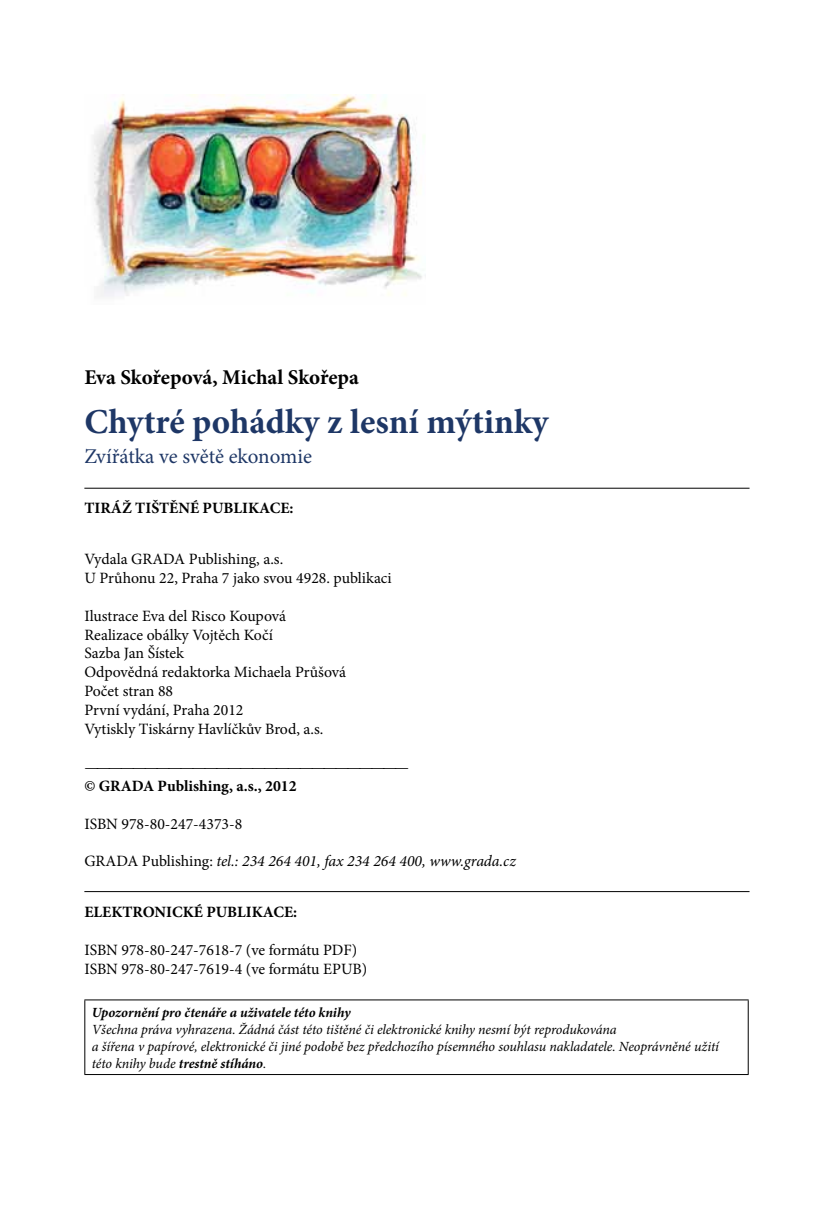
<style>
.page{position:relative;width:824px;height:1206px;background:#fff}
.page>*{position:absolute;margin:0;border:0;box-sizing:border-box;transform-origin:0 0}
.t1{font:700 35px "Minion Pro";color:#1e3766}
.t2{font:700 21px "Minion Pro";color:#000}
.t3{font:21px "Minion Pro";letter-spacing:-.005em;color:#1e3766}
.t4{font:15.75px/18.9px "Minion Pro";color:#000}
.t5{font:700 15.75px "Minion Pro";color:#000}
.t6{font:italic 15.75px "Minion Pro";color:#000}
.t7{font:italic 14px/16.8px "Minion Pro";letter-spacing:-.005em;color:#000}
.t8{font:italic 700 14px "Minion Pro";letter-spacing:-.005em;color:#000}
.s1{font-style:normal}
.s2{font-weight:700}
</style>
<div class="page">
<hr style="left:84px;top:488px;width:665px;height:1px;background:#000">
<hr style="left:84px;top:891px;width:665px;height:1px;background:#000">
<hr style="left:84px;top:999px;width:664px;height:1px;background:#000">
<hr style="left:84px;top:1000px;width:1px;height:74px;background:#000">
<hr style="left:747px;top:1000px;width:1px;height:74px;background:#000">
<hr style="left:84px;top:1074px;width:664px;height:1px;background:#000">
<img style="left:93px;top:94px;width:333px;height:203px">
<h2 class="t2" style="left:84px;top:362px;width:276px">Eva Skořepová, Michal Skořepa</h2>
<h1 class="t1" style="left:84px;top:397px;width:465px">Chytré pohádky z lesní mýtinky</h1>
<h2 class="t3" style="left:84px;top:442px;width:229px">Zvířátka ve světě ekonomie</h2>
<p class="t5" style="left:84px;top:497px;width:211px">TIRÁŽ TIŠTĚNÉ PUBLIKACE:</p>
<p class="t4" style="left:84px;top:549px;width:309px">Vydala GRADA Publishing, a.s.<br>U Průhonu 22, Praha 7 jako svou 4928. publikaci</p>
<p class="t4" style="left:84px;top:606px;width:263px">Ilustrace Eva del Risco Koupová<br>Realizace obálky Vojtěch Kočí<br>Sazba Jan Šístek<br>Odpovědná redaktorka Michaela Průšová<br>Počet stran 88<br>První vydání, Praha 2012<br>Vytiskly Tiskárny Havlíčkův Brod, a.s.</p>
<p class="t4" style="left:84px;top:757px;width:326px">———————————————————————————</p>
<p class="t5" style="left:84px;top:774px;width:214px">© GRADA Publishing, a.s., 2012</p>
<p class="t4" style="left:84px;top:814px;width:159px">ISBN 978-80-247-4373-8</p>
<p class="t6" style="left:84px;top:850px;width:433px"><span class="s1">GRADA Publishing:</span> tel.: 234 264 401, fax 234 264 400, www.grada.cz</p>
<p class="t5" style="left:84px;top:900px;width:214px">ELEKTRONICKÉ PUBLIKACE:</p>
<p class="t4" style="left:84px;top:940px;width:284px">ISBN 978-80-247-7618-7 (ve formátu PDF)<br>ISBN 978-80-247-7619-4 (ve formátu EPUB)</p>
<p class="t8" style="left:92px;top:1002px;width:260px">Upozornění pro čtenáře a uživatele této knihy</p>
<p class="t7" style="left:92px;top:1021px;width:628px">Všechna práva vyhrazena. Žádná část této tištěné či elektronické knihy nesmí být reprodukována<br>a šířena v papírové, elektronické či jiné podobě bez předchozího písemného souhlasu nakladatele. Neoprávněné užití této knihy bude <span class="s2">trestně stíháno</span>.</p>
</div>
